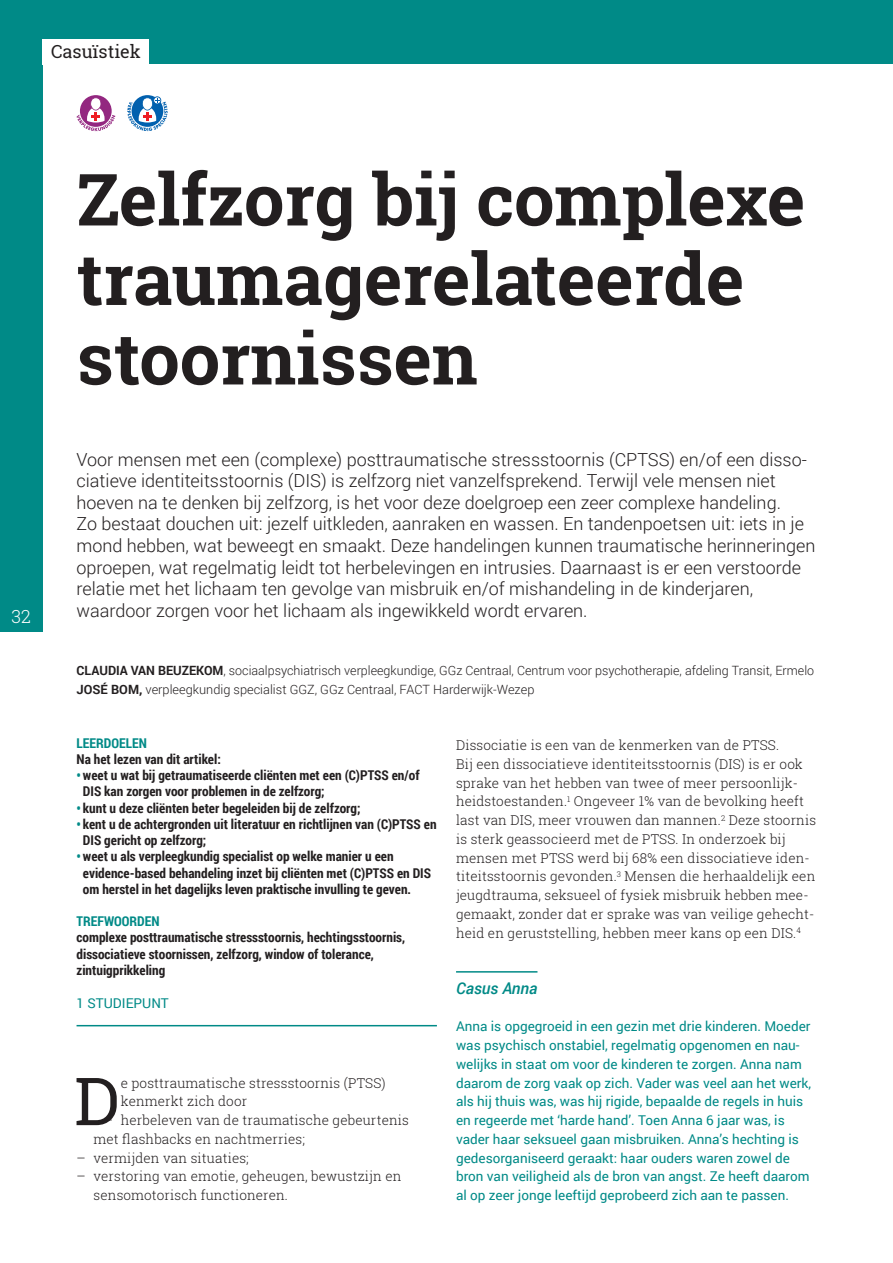
<style>
.page{position:relative;width:893px;height:1263px;background:#fff}
.page>*{position:absolute;margin:0;border:0;box-sizing:border-box;transform-origin:0 0}
.t1{font:700 72px/79.5px "Roboto Slab";color:#231f20}
.t2{font:66.3px "Roboto Slab";color:#231f20}
.t3{font:300 18px/21.6px "Roboto";color:#231f20}
.t4{font:18px "Roboto Slab";color:#231f20}
.t5{font:300 18px "Roboto Slab";color:#fff}
.t6{font:italic 500 16.2px "Roboto";color:#008a87}
.t7{font:300 13.5px/18.8px "Roboto Slab";letter-spacing:.01em;color:#231f20}
.t8{font:700 13.5px/16.2px "Roboto Condensed";color:#231f20}
.t9{font:13.5px/18.8px "Roboto";color:#008a87}
.t10{font:700 13.5px "Roboto Condensed";color:#008a87}
.t11{font:300 12.75px/18.8px "Roboto";color:#231f20}
.s1{font-weight:700}
.s2{color:#008a87}
</style>
<div class="page">
<div style="left:0;top:0;width:43px;height:631px;background:#008a87"></div>
<div style="left:0;top:0;width:893px;height:64px;background:#008a87"></div>
<div style="left:43px;top:39px;width:106px;height:26px;background:#fff"></div>
<hr style="left:77px;top:1025px;width:360px;height:1px;background:#008a87">
<svg style="left:127px;top:96px;width:41px;height:35px"></svg>
<svg style="left:80px;top:95px;width:32px;height:32px"></svg>
<svg style="left:77px;top:97px;width:38px;height:34px"></svg>
<hr style="left:456px;top:971px;width:81px;height:1px;background:#008a87">
<h3 class="t4" style="left:51px;top:39px;width:91px">Casuïstiek</h3>
<h3 class="t5" style="left:12px;top:604px;width:21px">32</h3>
<h1 class="t1" style="left:77px;top:159px;width:730px">Zelfzorg bij complexe traumagerelateerde stoornissen</h1>
<p class="t3" style="left:77px;top:448px;width:740px">Voor mensen met een (complexe) posttraumatische stressstoornis (CPTSS) en/of een disso&shy;ciatieve identiteitsstoornis (DIS) is zelfzorg niet vanzelfsprekend. Terwijl vele mensen niet hoeven na te denken bij zelfzorg, is het voor deze doelgroep een zeer complexe handeling.<br>Zo bestaat douchen uit: jezelf uitkleden, aanraken en wassen. En tandenpoetsen uit: iets in je mond hebben, wat beweegt en smaakt. Deze handelingen kunnen traumatische herinneringen oproepen, wat regelmatig leidt tot herbelevingen en intrusies. Daarnaast is er een verstoorde relatie met het lichaam ten gevolge van misbruik en/of mishandeling in de kinderjaren, waardoor zorgen voor het lichaam als ingewikkeld wordt ervaren.</p>
<p class="t11" style="left:77px;top:661px;width:739px"><span class="s1">CLAUDIA VAN BEUZEKOM</span>, sociaalpsychiatrisch verpleegkundige, GGz Centraal, Centrum voor psychotherapie, afdeling Transit, Ermelo<br><span class="s1">JOSÉ BOM,</span> verpleegkundig specialist GGZ, GGz Centraal, FACT Harderwijk-Wezep</p>
<p class="t10" style="left:77px;top:733px;width:72px">LEERDOELEN</p>
<p class="t8" style="left:77px;top:751px;width:146px">Na het lezen van dit artikel:</p>
<p class="t8" style="left:83px;top:767px;width:338px;text-indent:-6px"><span class="s2">•</span>weet u wat bij getraumatiseerde cliënten met een (C)PTSS en/of<br>DIS kan zorgen voor problemen in de zelfzorg;</p>
<p class="t8" style="left:77px;top:799px;width:285px"><span class="s2">•</span> kunt u deze cliënten beter begeleiden bij de zelfzorg;</p>
<p class="t8" style="left:83px;top:815px;width:355px;text-indent:-6px"><span class="s2">•</span> kent u de achtergronden uit literatuur en richtlijnen van (C)PTSS en<br>DIS gericht op zelfzorg;</p>
<p class="t8" style="left:83px;top:848px;width:350px;text-indent:-6px"><span class="s2">•</span>weet u als verpleegkundig specialist op welke manier u een evidence-based behandeling inzet bij cliënten met (C)PTSS en DIS om herstel in het dagelijks leven praktische invulling te geven.</p>
<p class="t10" style="left:77px;top:912px;width:85px">TREFWOORDEN</p>
<p class="t8" style="left:77px;top:929px;width:330px">complexe posttraumatische stressstoornis, hechtingsstoornis, dissociatieve stoornissen, zelfzorg, window of tolerance, zintuigprikkeling</p>
<p class="t9" style="left:77px;top:993px;width:94px">1 STUDIEPUNT</p>
<h2 class="t2" style="left:74px;top:1056px;width:47px">D</h2>
<p class="t7" style="left:121px;top:1073px;width:266px">e posttraumatische stressstoornis (PTSS) kenmerkt zich door</p>
<p class="t7" style="left:94px;top:1110px;width:317px;text-indent:10px">– herbeleven van de traumatische gebeurtenis met flashbacks en nachtmerries;</p>
<p class="t7" style="left:77px;top:1148px;width:174px">– vermijden van situaties;</p>
<p class="t7" style="left:94px;top:1167px;width:309px;text-indent:-17px">– verstoring van emotie, geheugen, bewustzijn en sensomotorisch functioneren.</p>
<p class="t7" style="left:456px;top:735px;width:362px">Dissociatie is een van de kenmerken van de PTSS.<br>Bij een dissociatieve identiteitsstoornis (DIS) is er ook sprake van het hebben van twee of meer persoonlijk&shy;heidstoestanden.<sup>1</sup> Ongeveer 1% van de bevolking heeft last van DIS, meer vrouwen dan mannen.<sup>2</sup> Deze stoornis is sterk geassocieerd met de PTSS. In onderzoek bij mensen met PTSS werd bij 68% een dissociatieve iden&shy;titeitsstoornis gevonden.<sup>3</sup> Mensen die herhaaldelijk een jeugdtrauma, seksueel of fysiek misbruik hebben mee&shy;gemaakt, zonder dat er sprake was van veilige gehecht&shy;heid en geruststelling, hebben meer kans op een DIS.<sup>4</sup></p>
<p class="t6" style="left:456px;top:977px;width:83px">Casus Anna</p>
<p class="t9" style="left:456px;top:1017px;width:356px">Anna is opgegroeid in een gezin met drie kinderen. Moeder was psychisch onstabiel, regelmatig opgenomen en nau&shy;welijks in staat om voor de kinderen te zorgen. Anna nam daarom de zorg vaak op zich. Vader was veel aan het werk, als hij thuis was, was hij rigide, bepaalde de regels in huis en regeerde met ‘harde hand’. Toen Anna 6 jaar was, is vader haar seksueel gaan misbruiken. Anna’s hechting is gedesorganiseerd geraakt: haar ouders waren zowel de bron van veiligheid als de bron van angst. Ze heeft daarom al op zeer jonge leeftijd geprobeerd zich aan te passen.</p>
</div>
